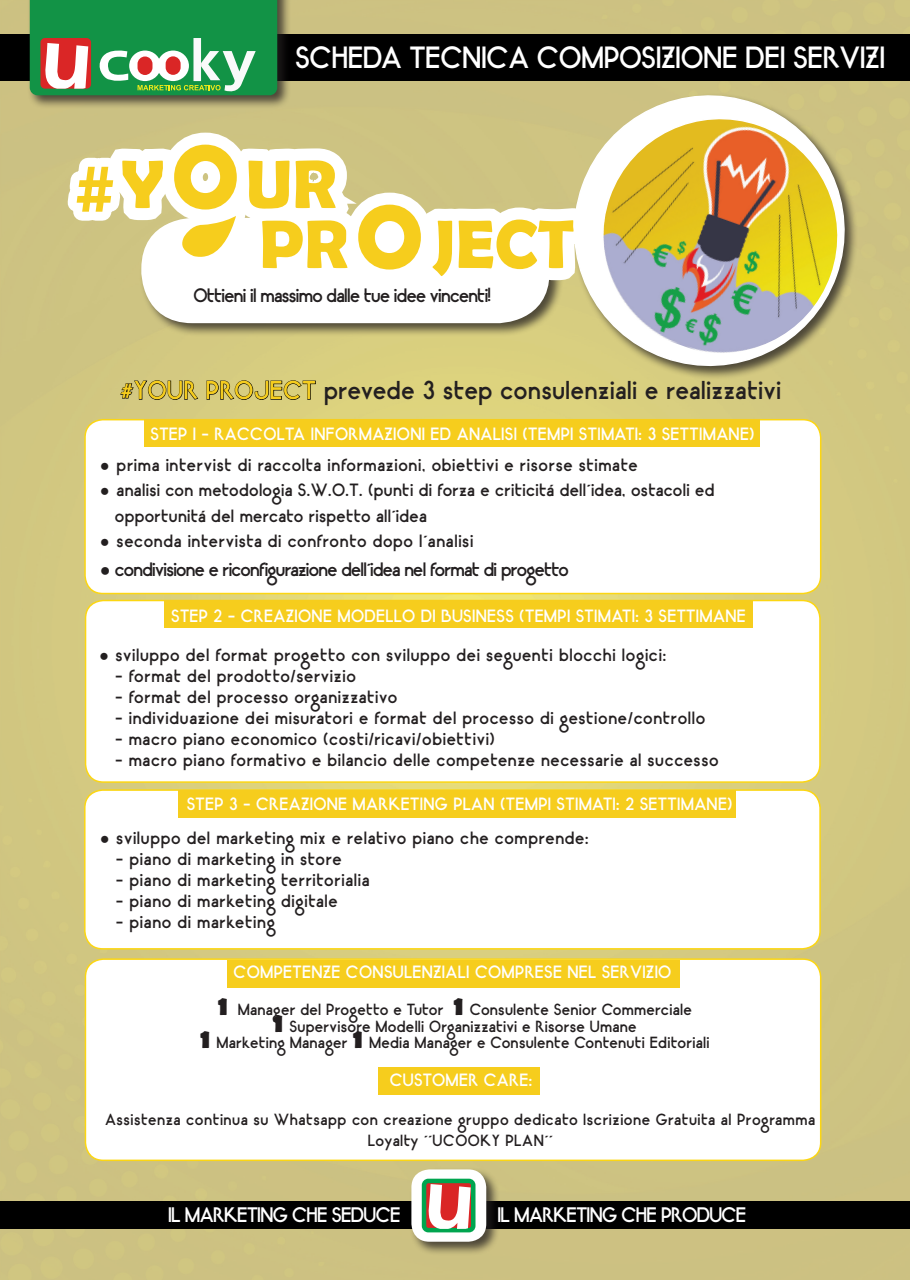
<style>
.page{position:relative;width:910px;height:1280px;background:#d0c681}
.page>*{position:absolute;margin:0;border:0;box-sizing:border-box;transform-origin:0 0}
.t1{font:700 69px "Berlin Sans FB Demi";color:#f6cd1d}
.t2{font:60px "Lemon Milk";color:#f6cd1d}
.t3{font:28.5px "Lugos";letter-spacing:.03em;color:#fff}
.t4{font:24px "Lugos";letter-spacing:.06em;color:#231f20}
.t5{font:19.5px "Lugos";color:#fff}
.t6{font:18px "Lugos";color:#231f20}
.t7{font:16.5px "Lugos";letter-spacing:.08em;color:#231f20}
.t8{font:16.5px "Lugos";letter-spacing:.06em;color:#fff}
.t9{font:16.5px "Lugos";letter-spacing:.06em;color:#231f20}
.t10{font:15px "Lugos";letter-spacing:.06em;color:#231f20}
.t11{font:15px/21px "Lugos";letter-spacing:.08em;color:#231f20;text-align:center}
.s1{font-size:90px}
.s2{font-family:"Champagne&Limousines";font-weight:700;color:#f6cd1d}
.s3{color:#f6cd1d}
.s4{font-family:"Arial"}
.s5{font-family:"Arial";font-weight:900}
.s6{font-family:"Arial";font-weight:700}
.s7{font-family:"Berlin Sans FB";font-weight:700;font-size:27px}
</style>
<div class="page">
<svg style="left:556px;top:95px;width:301px;height:287px"></svg>
<svg style="left:586px;top:102px;width:269px;height:267px;background:#cdba7d"></svg>
<div style="left:139px;top:216px;width:425px;height:122px;background:#231f20;opacity:.75"></div>
<div style="left:141px;top:218px;width:409px;height:105px;background:#fff;border-radius:51px"></div>
<svg style="left:120px;top:380px;width:78px;height:20px"></svg>
<svg style="left:206px;top:380px;width:110px;height:20px"></svg>
<div style="left:85px;top:420px;width:736px;height:173px;background:#fff;border-radius:18px"></div>
<div style="left:84px;top:419px;width:737px;height:175px;border:2px solid #fcd612;border-radius:18px"></div>
<div style="left:86px;top:600px;width:734px;height:182px;background:#fff;border-radius:18px"></div>
<div style="left:85px;top:600px;width:736px;height:183px;border:2px solid #fcd612;border-radius:18px"></div>
<div style="left:144px;top:419px;width:616px;height:28px;background:#f6cd1d"></div>
<div style="left:164px;top:600px;width:589px;height:27px;background:#f6cd1d"></div>
<div style="left:85px;top:790px;width:735px;height:159px;background:#fff;border-radius:18px"></div>
<div style="left:84px;top:789px;width:737px;height:160px;border:2px solid #fcd612;border-radius:18px"></div>
<div style="left:85px;top:959px;width:736px;height:201px;background:#fff;border-radius:18px"></div>
<div style="left:85px;top:958px;width:736px;height:203px;border:2px solid #fcd612;border-radius:18px"></div>
<div style="left:179px;top:790px;width:557px;height:28px;background:#f6cd1d"></div>
<div style="left:0;top:1201px;width:910px;height:28px;background:#000"></div>
<div style="left:409px;top:1167px;width:91px;height:89px;background:#231f20;opacity:.75"></div>
<div style="left:411px;top:1169px;width:75px;height:73px;background:#fff;border-radius:18px"></div>
<div style="left:422px;top:1179px;width:53px;height:53px;border:4px solid #00a54f;border-radius:4px"></div>
<svg style="left:428px;top:1184px;width:43px;height:45px"></svg>
<div style="left:0;top:34px;width:910px;height:47px;background:#000"></div>
<div style="left:227px;top:960px;width:453px;height:27px;background:#f6cd1d"></div>
<div style="left:378px;top:1067px;width:162px;height:28px;background:#f6cd1d"></div>
<svg style="left:30px;top:0;width:570px;height:310px"></svg>
<p class="t3" style="left:296px;top:41px;width:590px">SCHEDA TECNICA COMPOSIZIONE DEI SERVIZI</p>
<p class="t2" style="left:77px;top:147px;width:42px">#</p>
<p class="t1" style="left:121px;top:144px;width:217px">Y<span class="s1">O</span>UR</p>
<p class="t1" style="left:259px;top:204px;width:316px">PR<span class="s1">O</span>JECT</p>
<p class="t6" style="left:194px;top:285px;width:299px">Ottieni il massimo dalle tue idee vincenti!</p>
<p class="t4" style="left:121px;top:377px;width:661px"><span class="s2">#</span><span class="s3">YOUR PROJECT</span> prevede 3 step consulenziali e realizzativi</p>
<p class="t8" style="left:151px;top:424px;width:605px">STEP 1 - RACCOLTA INFORMAZIONI ED ANALISI (TEMPI STIMATI: 3 SETTIMANE)</p>
<p class="t7" style="left:100px;top:455px;width:539px"><span class="s4">●</span> prima intervist di raccolta informazioni, obiettivi e risorse stimate</p>
<p class="t9" style="left:100px;top:481px;width:616px"><span class="s4">●</span> analisi con metodologia S.W.O.T. (punti di forza e criticitá dell´idea, ostacoli ed</p>
<p class="t9" style="left:115px;top:506px;width:313px">opportunitá del mercato rispetto all´idea</p>
<p class="t7" style="left:100px;top:532px;width:375px"><span class="s4">●</span> seconda intervista di confronto dopo l´analisi</p>
<p class="t6" style="left:100px;top:559px;width:470px"><span class="s4">●</span> condivisione e riconfigurazione dell´idea nel format di progetto</p>
<p class="t8" style="left:172px;top:607px;width:576px">STEP 2 - CREAZIONE MODELLO DI BUSINESS (TEMPI STIMATI: 3 SETTIMANE</p>
<p class="t7" style="left:99px;top:646px;width:568px"><span class="s4">●</span> sviluppo del format progetto con sviluppo dei seguenti blocchi logici:</p>
<p class="t7" style="left:115px;top:667px;width:242px">- format del prodotto<span class="s5">/</span>servizio</p>
<p class="t7" style="left:115px;top:688px;width:283px">- format del processo organizzativo</p>
<p class="t7" style="left:115px;top:709px;width:591px">- individuazione dei misuratori e format del processo di gestione<span class="s6">/</span>controllo</p>
<p class="t7" style="left:115px;top:730px;width:380px">- macro piano economico (costi<span class="s5">/</span>ricavi<span class="s5">/</span>obiettivi)</p>
<p class="t7" style="left:115px;top:751px;width:604px">- macro piano formativo e bilancio delle competenze necessarie al successo</p>
<p class="t8" style="left:187px;top:794px;width:546px">STEP 3 - CREAZIONE MARKETING PLAN (TEMPI STIMATI: 2 SETTIMANE)</p>
<p class="t7" style="left:100px;top:829px;width:490px"><span class="s4">●</span> sviluppo del marketing mix e relativo piano che comprende:</p>
<p class="t7" style="left:116px;top:850px;width:227px">- piano di marketing in store</p>
<p class="t7" style="left:116px;top:871px;width:254px">- piano di marketing territorialia</p>
<p class="t7" style="left:116px;top:892px;width:223px">- piano di marketing digitale</p>
<p class="t7" style="left:116px;top:913px;width:160px">- piano di marketing</p>
<p class="t8" style="left:234px;top:962px;width:439px">COMPETENZE CONSULENZIALI COMPRESE NEL SERVIZIO</p>
<p class="t10" style="left:218px;top:1001px;width:475px"><span class="s7">1</span> Manager del Progetto e Tutor <span class="s7">1</span> Consulente Senior Commerciale</p>
<p class="t10" style="left:273px;top:1018px;width:365px"><span class="s7">1</span> Supervisore Modelli Organizzativi e Risorse Umane</p>
<p class="t10" style="left:200px;top:1034px;width:510px"><span class="s7">1</span> Marketing Manager <span class="s7">1</span> Media Manager e Consulente Contenuti Editoriali</p>
<p class="t8" style="left:390px;top:1071px;width:143px">CUSTOMER CARE:</p>
<p class="t11" style="left:105px;top:1109px;width:711px">Assistenza continua su Whatsapp con creazione gruppo dedicato Iscrizione Gratuita al Programma<br>Loyalty ´´UCOOKY PLAN´´</p>
<p class="t5" style="left:168px;top:1204px;width:233px">IL MARKETING CHE SEDUCE</p>
<p class="t5" style="left:498px;top:1204px;width:250px">IL MARKETING CHE PRODUCE</p>
</div>
